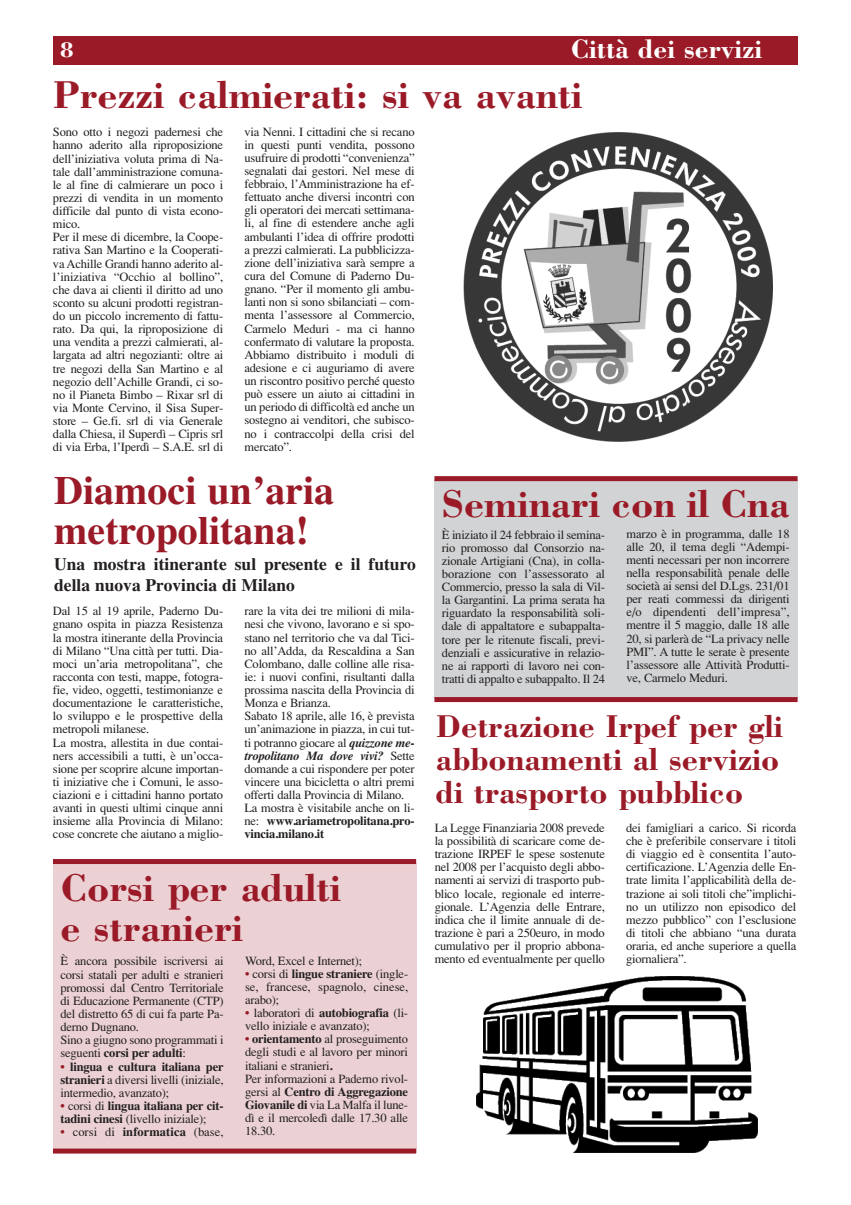
<style>
.page{position:relative;width:851px;height:1205px;background:#fff}
.page>*{position:absolute;margin:0;border:0;box-sizing:border-box;transform-origin:0 0}
.t1{font:700 40px/40px "Bodoni";color:#9a1a27}
.t2{font:700 40px/40px "Times";color:#9a1a27}
.t3{font:700 32.5px/32.5px "Bodoni";color:#9a1a27;text-align:justify}
.t4{font:700 27.5px "Bodoni";color:#fff}
.t5{font:700 22.5px "Bodoni";color:#fff}
.t6{font:700 17.5px/21px "Times";color:#231f20}
.t7{font:12.5px/13.1px "Times";letter-spacing:-.015em;color:#231f20;text-align:justify}
.t8{font:700 12.5px/13.1px "Times";letter-spacing:-.015em;color:#231f20}
.t9{font:12.5px "Times";letter-spacing:.005em;color:#231f20}
.s1{font-weight:700;font-style:italic}
.s2{font-weight:700}
.s3{font-weight:700;color:#9a1a27}
.s4{color:#9a1a27}
.s5{font-weight:400}
</style>
<div class="page">
<div style="left:53px;top:36px;width:744px;height:28px;background:#9a1a27"></div>
<div style="left:434px;top:480px;width:363px;height:218px;background:#d1d3d4"></div>
<div style="left:434px;top:697px;width:363px;height:5px;background:#9a1a27"></div>
<div style="left:434px;top:476px;width:363px;height:5px;background:#9a1a27"></div>
<div style="left:53px;top:863px;width:363px;height:289px;background:#ebd1d4"></div>
<div style="left:53px;top:1148px;width:363px;height:5px;background:#9a1a27"></div>
<div style="left:53px;top:859px;width:363px;height:5px;background:#9a1a27"></div>
<img style="left:463px;top:132px;width:310px;height:310px">
<img style="left:476px;top:977px;width:281px;height:175px">
<h3 class="t5" style="left:60px;top:40px;width:15px">8</h3>
<h3 class="t4" style="left:571px;top:37px;width:193px">Città dei servizi</h3>
<h1 class="t1" style="left:53px;top:78px;width:531px">Prezzi calmierati: si va avanti</h1>
<p class="t7" style="left:53px;top:127px;width:172px;text-align:left">Sono otto i negozi padernesi che hanno aderito alla riproposizione dell’iniziativa voluta prima di Na&shy;tale dall’amministrazione comuna&shy;le al fine di calmierare un poco i prezzi di vendita in un momento difficile dal punto di vista econo&shy;mico.<br>Per il mese di dicembre, la Coope&shy;rativa San Martino e la Cooperati&shy;va Achille Grandi hanno aderito al&shy;l’iniziativa “Occhio al bollino”, che dava ai clienti il diritto ad uno sconto su alcuni prodotti registran&shy;do un piccolo incremento di fattu&shy;rato. Da qui, la riproposizione di una vendita a prezzi calmierati, al&shy;largata ad altri negozianti: oltre ai tre negozi della San Martino e al negozio dell’Achille Grandi, ci so&shy;no il Pianeta Bimbo – Rixar srl di via Monte Cervino, il Sisa Super&shy;store – Ge.fi. srl di via Generale dalla Chiesa, il Superdì – Cipris srl di via Erba, l’Iperdì – S.A.E. srl di</p>
<p class="t7" style="left:244px;top:126px;width:172px">via Nenni. I cittadini che si recano in questi punti vendita, possono usufruire di prodotti “convenienza” segnalati dai gestori. Nel mese di febbraio, l’Amministrazione ha ef&shy;fettuato anche diversi incontri con gli operatori dei mercati settimana&shy;li, al fine di estendere anche agli ambulanti l’idea di offrire prodotti a prezzi calmierati. La pubblicizza&shy;zione dell’iniziativa sarà sempre a cura del Comune di Paderno Du&shy;gnano. “Per il momento gli ambu&shy;lanti non si sono sbilanciati – com&shy;menta l’assessore al Commercio, Carmelo Meduri - ma ci hanno confermato di valutare la proposta.<br>Abbiamo distribuito i moduli di adesione e ci auguriamo di avere un riscontro positivo perché questo può essere un aiuto ai cittadini in un periodo di difficoltà ed anche un sostegno ai venditori, che subisco&shy;no i contraccolpi della crisi del mercato”.</p>
<h1 class="t2" style="left:54px;top:475px;width:281px">Diamoci un’aria metropolitana!</h1>
<h3 class="t6" style="left:54px;top:555px;width:363px">Una mostra itinerante sul presente e il futuro della nuova Provincia di Milano</h3>
<p class="t7" style="left:53px;top:606px;width:172px;text-align:left">Dal 15 al 19 aprile, Paderno Du&shy;gnano ospita in piazza Resistenza la mostra itinerante della Provincia di Milano “Una città per tutti. Dia&shy;moci un’aria metropolitana”, che racconta con testi, mappe, fotogra&shy;fie, video, oggetti, testimonianze e documentazione le caratteristiche, lo sviluppo e le prospettive della metropoli milanese.<br>La mostra, allestita in due contai&shy;ners accessibili a tutti, è un’occa&shy;sione per scoprire alcune importan&shy;ti iniziative che i Comuni, le asso&shy;ciazioni e i cittadini hanno portato avanti in questi ultimi cinque anni insieme alla Provincia di Milano: cose concrete che aiutano a miglio-</p>
<p class="t7" style="left:244px;top:606px;width:172px;text-align:left">rare la vita dei tre milioni di mila&shy;nesi che vivono, lavorano e si spo&shy;stano nel territorio che va dal Tici&shy;no all’Adda, da Rescaldina a San Colombano, dalle colline alle risa&shy;ie: i nuovi confini, risultanti dalla prossima nascita della Provincia di Monza e Brianza.<br>Sabato 18 aprile, alle 16, è prevista un’animazione in piazza, in cui tut&shy;ti potranno giocare al <span class="s1">quizzone me&shy;tropolitano Ma dove vivi?</span> Sette domande a cui rispondere per poter vincere una bicicletta o altri premi offerti dalla Provincia di Milano.<br>La mostra è visitabile anche on li&shy;ne: <span class="s2">www.ariametropolitana.pro&shy;vincia.milano.it</span></p>
<h1 class="t1" style="left:61px;top:871px;width:282px">Corsi per adulti e stranieri</h1>
<p class="t7" style="left:60px;top:956px;width:165px;text-align:left">È ancora possibile iscriversi ai corsi statali per adulti e stranieri promossi dal Centro Territoriale di Educazione Permanente (CTP) del distretto 65 di cui fa parte Pa&shy;derno Dugnano.<br>Sino a giugno sono programmati i seguenti <span class="s2">corsi per adulti</span>:</p>
<p class="t7" style="left:60px;top:1061px;width:164px"><span class="s3">•</span> <span class="s2">lingua e cultura italiana per stranieri</span> a diversi livelli (iniziale, intermedio, avanzato);</p>
<p class="t8" style="left:60px;top:1100px;width:164px"><span class="s4">•</span> <span class="s5">corsi di</span> lingua italiana per cit&shy;tadini cinesi <span class="s5">(livello iniziale);</span></p>
<p class="t9" style="left:60px;top:1127px;width:164px"><span class="s3">•</span> corsi di <span class="s2">informatica</span> (base,</p>
<p class="t7" style="left:245px;top:955px;width:119px">Word, Excel e Internet);</p>
<p class="t7" style="left:245px;top:968px;width:164px"><span class="s3">•</span> corsi di <span class="s2">lingue straniere</span> (ingle&shy;se, francese, spagnolo, cinese, arabo);</p>
<p class="t7" style="left:245px;top:1007px;width:164px"><span class="s3">•</span> laboratori di <span class="s2">autobiografia</span> (li&shy;vello iniziale e avanzato);</p>
<p class="t7" style="left:245px;top:1033px;width:164px;text-align:left"><span class="s3">•</span> <span class="s2">orientamento</span> al proseguimento degli studi e al lavoro per minori italiani e stranieri<span class="s2">.<br></span>Per informazioni a Paderno rivol&shy;gersi al <span class="s2">Centro di Aggregazione<br>Giovanile di</span> via La Malfa il lune&shy;dì e il mercoledì dalle 17.30 alle<br>18.30.</p>
<h1 class="t1" style="left:442px;top:487px;width:349px">Seminari con il Cna</h1>
<p class="t7" style="left:442px;top:529px;width:165px">È iniziato il 24 febbraio il semina&shy;rio promosso dal Consorzio na&shy;zionale Artigiani (Cna), in colla&shy;borazione con l’assessorato al Commercio, presso la sala di Vil&shy;la Gargantini. La prima serata ha riguardato la responsabilità soli&shy;dale di appaltatore e subappalta&shy;tore per le ritenute fiscali, previ&shy;denziali e assicurative in relazio&shy;ne ai rapporti di lavoro nei con&shy;tratti di appalto e subappalto. Il 24</p>
<p class="t7" style="left:626px;top:528px;width:165px">marzo è in programma, dalle 18 alle 20, il tema degli “Adempi&shy;menti necessari per non incorrere nella responsabilità penale delle società ai sensi del D.Lgs. 231/01 per reati commessi da dirigenti e/o dipendenti dell’impresa”, mentre il 5 maggio, dalle 18 alle 20, si parlerà de “La privacy nelle PMI”. A tutte le serate è presente l’assessore alle Attività Produtti&shy;ve, Carmelo Meduri.</p>
<h2 class="t3" style="left:436px;top:713px;width:348px">Detrazione Irpef per gli abbonamenti al servizio di trasporto pubblico</h2>
<p class="t7" style="left:434px;top:822px;width:172px">La Legge Finanziaria 2008 prevede la possibilità di scaricare come de&shy;trazione IRPEF le spese sostenute nel 2008 per l’acquisto degli abbo&shy;namenti ai servizi di trasporto pub&shy;blico locale, regionale ed interre&shy;gionale. L’Agenzia delle Entrare, indica che il limite annuale di de&shy;trazione è pari a 250euro, in modo cumulativo per il proprio abbona&shy;mento ed eventualmente per quello</p>
<p class="t7" style="left:626px;top:822px;width:172px">dei famigliari a carico. Si ricorda che è preferibile conservare i titoli di viaggio ed è consentita l’auto&shy;certificazione. L’Agenzia delle En&shy;trate limita l’applicabilità della de&shy;trazione ai soli titoli che”implichi&shy;no un utilizzo non episodico del mezzo pubblico” con l’esclusione di titoli che abbiano “una durata oraria, ed anche superiore a quella giornaliera”.</p>
</div>
